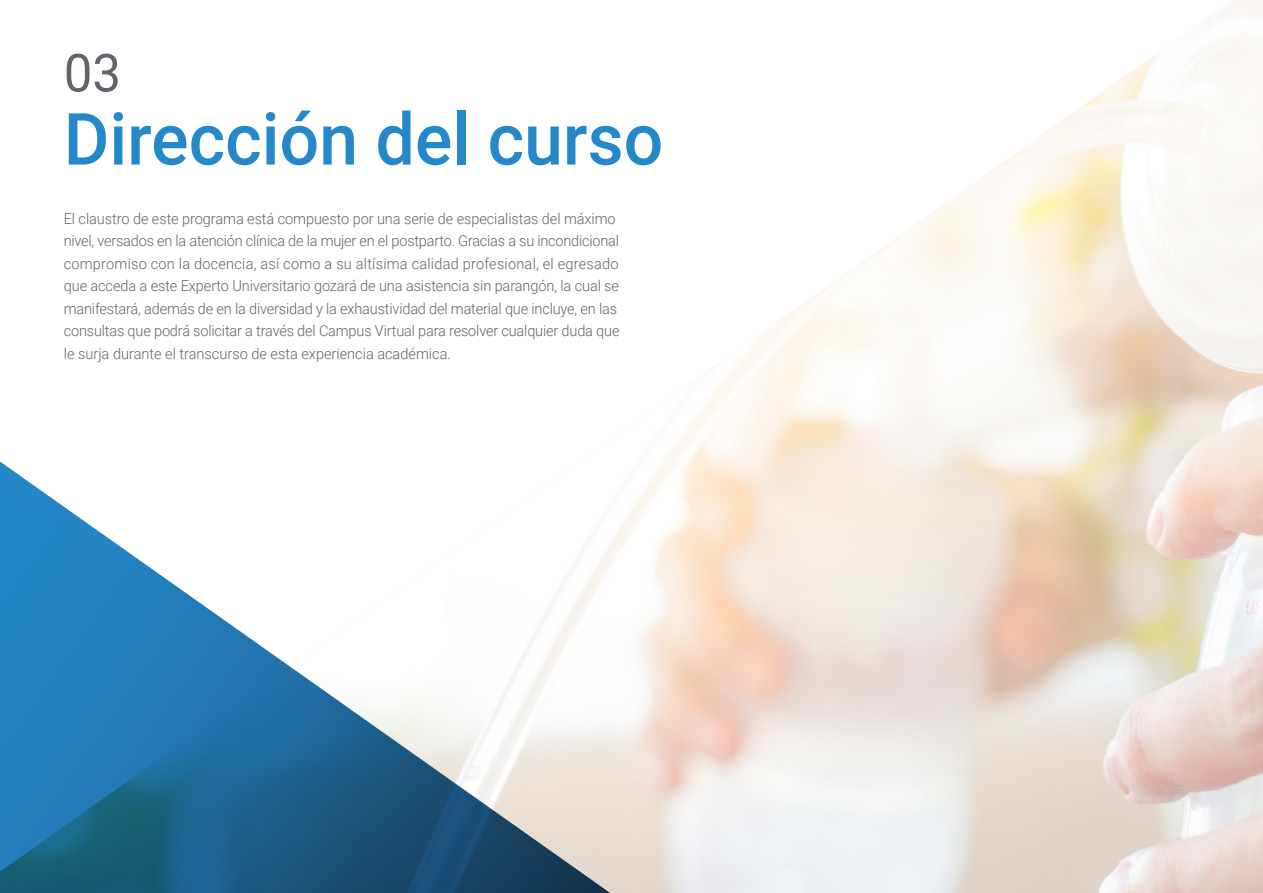
<style>
.page{position:relative;width:1263px;height:893px;background:#fff}
.page>*{position:absolute;margin:0;border:0;box-sizing:border-box;transform-origin:0 0}
.t1{font:500 72px "Roboto";color:#2488c9}
.t2{font:52.5px "Roboto";color:#61646a}
.t3{font:300 15px/22.5px "Roboto";letter-spacing:-.005em;color:#61646a}
</style>
<div class="page">
<svg style="left:0;top:446px;width:640px;height:447px"></svg>
<h2 class="t2" style="left:64px;top:36px;width:59px">03</h2>
<h1 class="t1" style="left:64px;top:89px;width:601px">Dirección del curso</h1>
<p class="t3" style="left:64px;top:207px;width:557px">El claustro de este programa está compuesto por una serie de especialistas del máximo nivel, versados en la atención clínica de la mujer en el postparto. Gracias a su incondicional compromiso con la docencia, así como a su altísima calidad profesional, el egresado que acceda a este Experto Universitario gozará de una asistencia sin parangón, la cual se manifestará, además de en la diversidad y la exhaustividad del material que incluye, en las consultas que podrá solicitar a través del Campus Virtual para resolver cualquier duda que le surja durante el transcurso de esta experiencia académica.</p>
</div>
